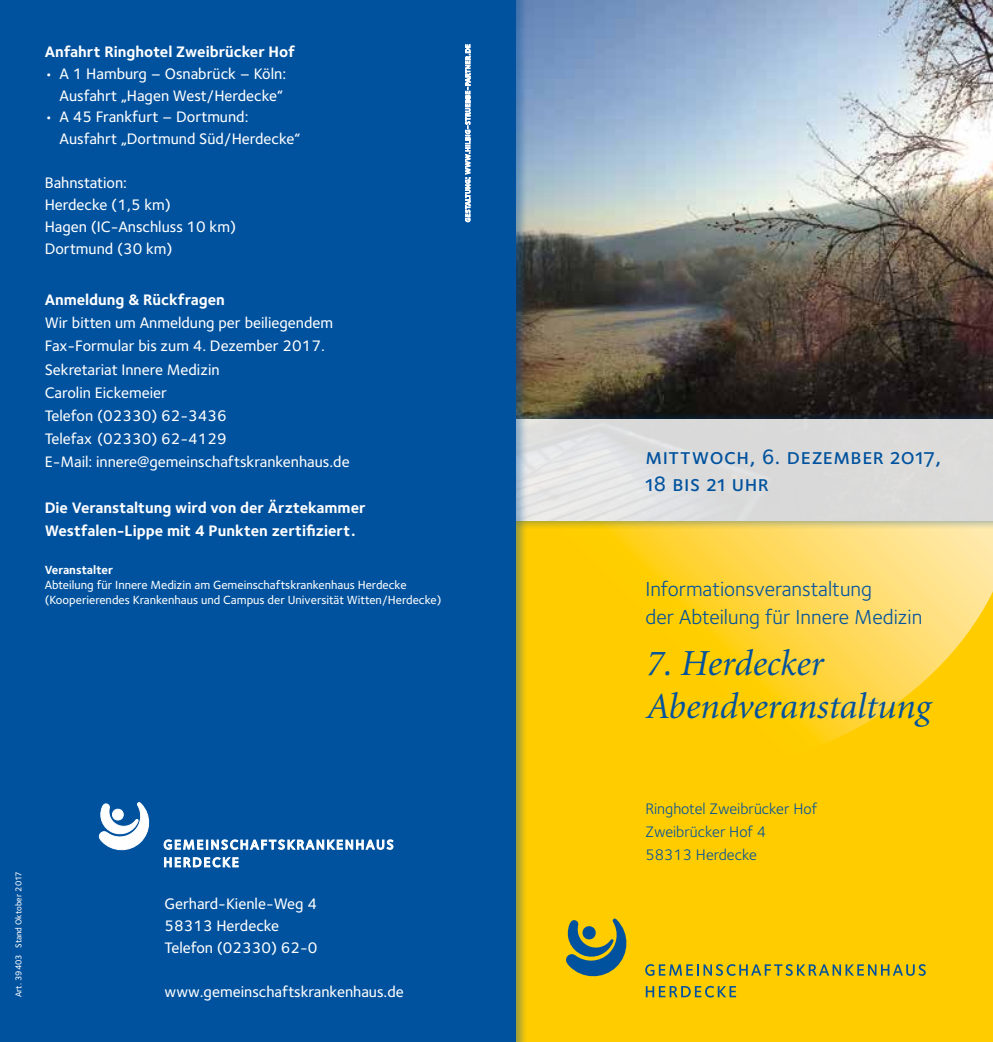
<style>
.page{position:relative;width:993px;height:1042px;background:#fff}
.page>*{position:absolute;margin:0;border:0;box-sizing:border-box;transform-origin:0 0}
.t1{font:italic 36.75px/43.8px "Minion";color:#00529e}
.t2{font:22.75px/27.1px "Foundry Sterling Medium Expert";letter-spacing:.025em;color:#00529e}
.t3{font:21px/28px "Foundry Sterling";color:#00529e}
.t4{font:500 15.75px/21.9px "Foundry Sterling";color:#fff}
.t5{font:700 15.75px/23.1px "Foundry Sterling";color:#fff}
.t6{font:15.75px/23.1px "Foundry Sterling";color:#00529e}
.t7{font:500 12.25px/14.7px "Foundry Sterling";color:#fff}
.t8{font:700 12.25px "Foundry Sterling";color:#fff}
.t9{font:500 8.75px "Foundry Sterling";color:#fff}
</style>
<div class="page">
<svg style="left:528px;top:530px;width:464px;height:28px;background:#ffd953"></svg>
<svg style="left:528px;top:558px;width:464px;height:484px;background:#fece0e"></svg>
<img style="left:528px;top:0;width:464px;height:411px">
<svg style="left:645px;top:986px;width:90px;height:11px"></svg>
<svg style="left:645px;top:964px;width:280px;height:12px;background:#afa530"></svg>
<svg style="left:564px;top:918px;width:65px;height:61px;background:#85914b"></svg>
<div style="left:507px;top:411px;width:485px;height:119px;background:#00529e;opacity:.6"></div>
<div style="left:516px;top:419px;width:476px;height:102px;background:linear-gradient(to right,#e2e3e4,#d8d7d7)"></div>
<div style="left:494px;top:0;width:34px;height:1042px;background:#00529e;opacity:.4"></div>
<div style="left:496px;top:0;width:20px;height:1042px;background:#00529e"></div>
<div style="left:0;top:0;width:503px;height:1042px;background:#00529e"></div>
<svg style="left:164px;top:857px;width:74px;height:10px"></svg>
<svg style="left:164px;top:839px;width:229px;height:10px"></svg>
<svg style="left:98px;top:802px;width:52px;height:49px"></svg>
<svg style="left:465px;top:45px;width:5px;height:177px"></svg>
<p class="t5" style="left:45px;top:40px;width:252px">Anfahrt Ringhotel Zweibrücker Hof</p>
<p class="t4" style="left:45px;top:62px;width:243px;text-align:right">• A 1 Hamburg – Osnabrück – Köln:<br>Ausfahrt „Hagen West/Herdecke“</p>
<p class="t4" style="left:60px;top:106px;width:242px;text-indent:-15px">• A 45 Frankfurt – Dortmund:<br>Ausfahrt „Dortmund Süd/Herdecke“</p>
<p class="t4" style="left:45px;top:172px;width:193px">Bahnstation:<br>Herdecke (1,5 km)<br>Hagen (IC-Anschluss 10 km)<br>Dortmund (30 km)</p>
<p class="t5" style="left:45px;top:288px;width:182px">Anmeldung &amp; Rückfragen</p>
<p class="t4" style="left:45px;top:311px;width:306px;line-height:23.1px">Wir bitten um Anmeldung per beiliegendem<br>Fax-Formular bis zum 4. Dezember 2017.<br>Sekretariat Innere Medizin<br>Carolin Eickemeier<br>Telefon (02330) 62-3436<br>Telefax (02330) 62-4129<br>E-Mail: innere@gemeinschaftskrankenhaus.de</p>
<p class="t5" style="left:45px;top:496px;width:322px">Die Veranstaltung wird von der Ärztekammer<br>Westfalen-Lippe mit 4 Punkten zertifiziert.</p>
<p class="t8" style="left:45px;top:563px;width:70px">Veranstalter</p>
<p class="t7" style="left:45px;top:577px;width:398px">Abteilung für Innere Medizin am Gemeinschaftskrankenhaus Herdecke (Kooperierendes Krankenhaus und Campus der Universität Witten/Herdecke)</p>
<p class="t9" style="left:14px;top:997px;width:127px;rotate:-90deg">Art. 39403 Stand Oktober 2017</p>
<p class="t4" style="left:164px;top:893px;width:154px">Gerhard-Kienle-Weg 4<br>58313 Herdecke<br>Telefon (02330) 62-0</p>
<p class="t4" style="left:164px;top:980px;width:241px">www.gemeinschaftskrankenhaus.de</p>
<h2 class="t2" style="left:645px;top:443px;width:297px">mittwoch, 6. dezember 2017,<br>18 bis 21 uhr</h2>
<h3 class="t3" style="left:645px;top:575px;width:278px">Informationsveranstaltung<br>der Abteilung für Innere Medizin</h3>
<h1 class="t1" style="left:645px;top:642px;width:285px">7. Herdecker<br>Abendveranstaltung</h1>
<p class="t6" style="left:645px;top:796px;width:173px">Ringhotel Zweibrücker Hof<br>Zweibrücker Hof 4<br>58313 Herdecke</p>
</div>
